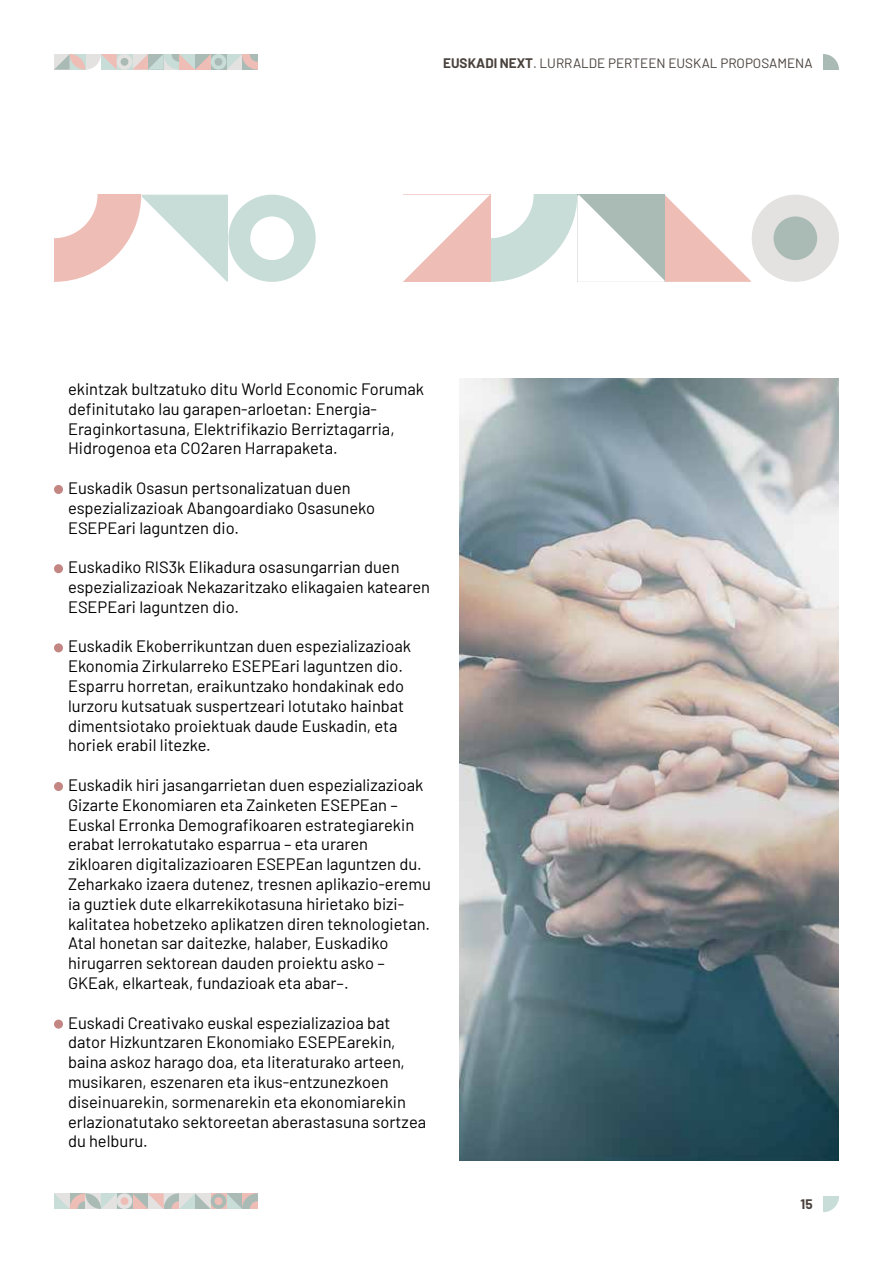
<style>
.page{position:relative;width:893px;height:1263px;background:#fff}
.page>*{position:absolute;margin:0;border:0;box-sizing:border-box;transform-origin:0 0}
.t1{font:16.5px/19.8px "Barlow";color:#000}
.t2{font:13.5px "Barlow";color:#49413b}
.t3{font:700 13.5px "Barlow";color:#49413b}
.s1{font-weight:700}
</style>
<div class="page">
<svg style="left:823px;top:54px;width:16px;height:16px"></svg>
<svg style="left:823px;top:1196px;width:16px;height:16px"></svg>
<div style="left:117px;top:1193px;width:15px;height:16px;background:#aabbb6"></div>
<svg style="left:132px;top:1193px;width:126px;height:16px;background:#cbc8c3"></svg>
<div style="left:117px;top:1193px;width:15px;height:16px;background:#e3e2e0;border-radius:50%"></div>
<div style="left:121px;top:1197px;width:7px;height:8px;background:#eebdb6;border-radius:50%"></div>
<svg style="left:54px;top:1193px;width:63px;height:16px"></svg>
<div style="left:117px;top:54px;width:15px;height:16px;background:#c8ddd8"></div>
<svg style="left:132px;top:54px;width:126px;height:16px;background:#ceccc7"></svg>
<div style="left:117px;top:54px;width:15px;height:16px;background:#e3e2e0;border-radius:50%"></div>
<div style="left:121px;top:58px;width:7px;height:8px;background:#aabbb6;border-radius:50%"></div>
<svg style="left:54px;top:54px;width:63px;height:16px"></svg>
<div style="left:54px;top:485px;width:9px;height:9px;background:#c38683;border-radius:50%"></div>
<div style="left:54px;top:564px;width:9px;height:9px;background:#c38683;border-radius:50%"></div>
<div style="left:54px;top:643px;width:9px;height:9px;background:#c38683;border-radius:50%"></div>
<div style="left:54px;top:782px;width:9px;height:9px;background:#c38683;border-radius:50%"></div>
<div style="left:54px;top:1020px;width:9px;height:9px;background:#c38683;border-radius:50%"></div>
<svg style="left:54px;top:195px;width:697px;height:87px"></svg>
<div style="left:752px;top:195px;width:87px;height:87px;background:#e3e2e0;border-radius:50%"></div>
<div style="left:774px;top:216px;width:43px;height:44px;background:#aabbb6;border-radius:50%"></div>
<img style="left:459px;top:378px;width:380px;height:783px">
<p class="t2" style="left:443px;top:53px;width:371px"><span class="s1">EUSKADI NEXT</span>. LURRALDE PERTEEN EUSKAL PROPOSAMENA</p>
<p class="t1" style="left:68px;top:378px;width:358px">ekintzak bultzatuko ditu World Economic Forumak definitutako lau garapen-arloetan: Energia-Eraginkortasuna, Elektrifikazio Berriztagarria, Hidrogenoa eta CO2aren Harrapaketa.</p>
<p class="t1" style="left:68px;top:477px;width:309px">Euskadik Osasun pertsonalizatuan duen espezializazioak Abangoardiako Osasuneko<br>ESEPEari laguntzen dio.</p>
<p class="t1" style="left:68px;top:556px;width:363px">Euskadiko RIS3k Elikadura osasungarrian duen espezializazioak Nekazaritzako elikagaien katearen<br>ESEPEari laguntzen dio.</p>
<p class="t1" style="left:68px;top:635px;width:345px">Euskadik Ekoberrikuntzan duen espezializazioak Ekonomia Zirkularreko ESEPEari laguntzen dio.<br>Esparru horretan, eraikuntzako hondakinak edo lurzoru kutsatuak suspertzeari lotutako hainbat dimentsiotako proiektuak daude Euskadin, eta horiek erabil litezke.</p>
<p class="t1" style="left:68px;top:774px;width:364px">Euskadik hiri jasangarrietan duen espezializazioak Gizarte Ekonomiaren eta Zainketen ESEPEan – Euskal Erronka Demografikoaren estrategiarekin erabat lerrokatutako esparrua – eta uraren zikloaren digitalizazioaren ESEPEan laguntzen du.<br>Zeharkako izaera dutenez, tresnen aplikazio-eremu ia guztiek dute elkarrekikotasuna hirietako bizi&shy;kalitatea hobetzeko aplikatzen diren teknologietan.<br>Atal honetan sar daitezke, halaber, Euskadiko hirugarren sektorean dauden proiektu asko – GKEak, elkarteak, fundazioak eta abar–.</p>
<p class="t1" style="left:68px;top:1011px;width:360px">Euskadi Creativako euskal espezializazioa bat dator Hizkuntzaren Ekonomiako ESEPEarekin, baina askoz harago doa, eta literaturako arteen, musikaren, eszenaren eta ikus-entzunezkoen diseinuarekin, sormenarekin eta ekonomiarekin erlazionatutako sektoreetan aberastasuna sortzea du helburu.</p>
<p class="t3" style="left:801px;top:1194px;width:14px">15</p>
</div>
